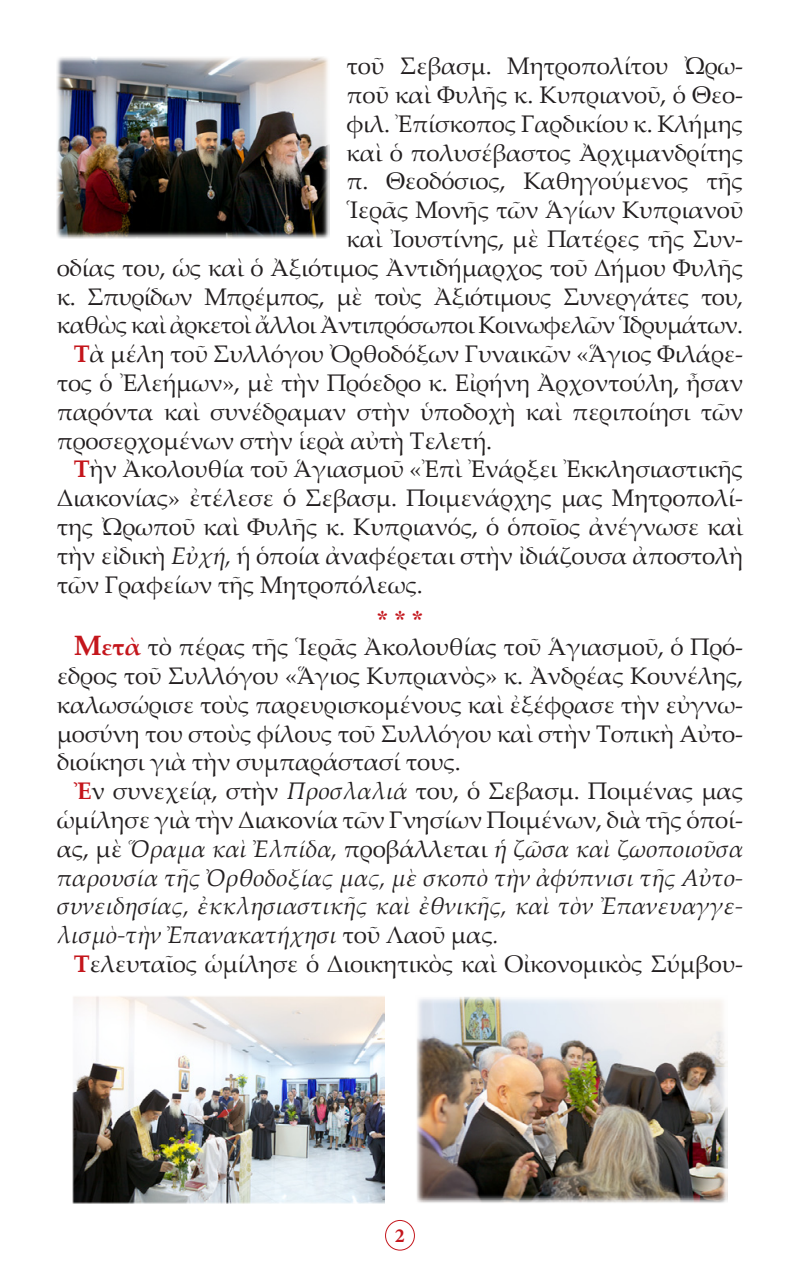
<style>
.page{position:relative;width:800px;height:1270px;background:#fff}
.page>*{position:absolute;margin:0;border:0;box-sizing:border-box;transform-origin:0 0}
.t1{font:24px/28.8px "Palatino Linotype";letter-spacing:-.01em;color:#231f20;text-align:justify}
.t2{font:italic 24px/28.8px "Palatino Linotype";letter-spacing:-.01em;color:#231f20;text-align:justify}
.t3{font:24px "Palatino Linotype";letter-spacing:-.03em;color:#231f20}
.t4{font:24px "CTOS New Times Bold Test 1";color:#c4161c}
.t5{font:700 20px "Minion Pro";color:#c4161c}
.s1{font-weight:700;color:#c4161c}
.s2{font-style:italic}
.s3{font-weight:700;font-size:28px;color:#c4161c}
.s4{font-weight:700;font-style:normal;color:#c4161c}
.s5{font-style:normal}
</style>
<div class="page">
<div style="left:385px;top:1220px;width:30px;height:30px;border:1px solid #c4161c;border-radius:50%"></div>
<img style="left:57px;top:57px;width:272px;height:182px">
<img style="left:72px;top:996px;width:312px;height:207px">
<img style="left:416px;top:997px;width:312px;height:206px">
<p class="t1" style="left:346px;top:51px;width:398px">τοῦ Σεβασμ. Μητροπολίτου Ὠρω-</p>
<p class="t1" style="left:346px;top:80px;width:398px">ποῦ καὶ Φυλῆς κ. Κυπριανοῦ, ὁ Θεο-</p>
<p class="t1" style="left:346px;top:108px;width:398px">φιλ. Ἐπίσκοπος Γαρδικίου κ. Κλήμης</p>
<p class="t1" style="left:346px;top:137px;width:398px">καὶ ὁ πολυσέβαστος Ἀρχιμανδρίτης</p>
<p class="t1" style="left:346px;top:166px;width:398px">π. Θεοδόσιος, Καθηγούμενος τῆς</p>
<p class="t1" style="left:346px;top:195px;width:398px">Ἱερᾶς Μονῆς τῶν Ἁγίων Κυπριανοῦ</p>
<p class="t1" style="left:346px;top:224px;width:398px">καὶ Ἰουστίνης, μὲ Πατέρες τῆς Συν-</p>
<p class="t1" style="left:57px;top:252px;width:688px">οδίας του, ὡς καὶ ὁ Ἀξιότιμος Ἀντιδήμαρχος τοῦ Δήμου Φυλῆς</p>
<p class="t3" style="left:57px;top:279px;width:688px">κ. Σπυρίδων Μπρέμπος, μὲ τοὺς Ἀξιότιμους Συνεργάτες του,</p>
<p class="t3" style="left:57px;top:308px;width:688px">καθὼς καὶ ἀρκετοὶ ἄλλοι Ἀντιπρόσωποι Κοινωφελῶν Ἱδρυμάτων.</p>
<p class="t1" style="left:74px;top:339px;width:671px"><span class="s1">Τ</span>ὰ μέλη τοῦ Συλλόγου Ὀρθοδόξων Γυναικῶν «Ἅγιος Φιλάρε-</p>
<p class="t1" style="left:57px;top:368px;width:688px">τος ὁ Ἐλεήμων», μὲ τὴν Πρόεδρο κ. Εἰρήνη Ἀρχοντούλη, ἦσαν</p>
<p class="t1" style="left:57px;top:396px;width:688px">παρόντα καὶ συνέδραμαν στὴν ὑποδοχὴ καὶ περιποίησι τῶν</p>
<p class="t1" style="left:57px;top:425px;width:437px">προσερχομένων στὴν ἱερὰ αὐτὴ Τελετή.</p>
<p class="t1" style="left:74px;top:454px;width:671px"><span class="s1">Τ</span>ὴν Ἀκολουθία τοῦ Ἁγιασμοῦ «Ἐπὶ Ἐνάρξει Ἐκκλησιαστικῆς</p>
<p class="t1" style="left:57px;top:483px;width:688px">Διακονίας» ἐτέλεσε ὁ Σεβασμ. Ποιμενάρχης μας Μητροπολί-</p>
<p class="t1" style="left:57px;top:512px;width:688px">της Ὠρωποῦ καὶ Φυλῆς κ. Κυπριανός, ὁ ὁποῖος ἀνέγνωσε καὶ</p>
<p class="t1" style="left:57px;top:540px;width:688px">τὴν εἰδικὴ <span class="s2">Εὐχή,</span> ἡ ὁποία ἀναφέρεται στὴν ἰδιάζουσα ἀποστολὴ</p>
<p class="t1" style="left:57px;top:569px;width:367px">τῶν Γραφείων τῆς Μητροπόλεως.</p>
<p class="t4" style="left:376px;top:606px;width:49px">* * *</p>
<p class="t1" style="left:57px;top:632px;width:688px;text-indent:17px"><span class="s3">Μ</span><span class="s1">ετὰ</span> τὸ πέρας τῆς Ἱερᾶς Ἀκολουθίας τοῦ Ἁγιασμοῦ, ὁ Πρό&shy;εδρος τοῦ Συλλόγου «Ἅγιος Κυπριανὸς» κ. Ἀνδρέας Κουνέλης, καλωσώρισε τοὺς παρευρισκομένους καὶ ἐξέφρασε τὴν εὐγνω&shy;μοσύνη του στοὺς φίλους τοῦ Συλλόγου καὶ στὴν Τοπικὴ Αὐτο&shy;διοίκησι γιὰ τὴν συμπαράστασί τους.</p>
<p class="t2" style="left:57px;top:776px;width:688px;text-indent:17px"><span class="s4">Ἐ</span><span class="s5">ν συνεχείᾳ, στὴν</span> Προσλαλιά <span class="s5">του, ὁ Σεβασμ. Ποιμένας μας ὡμίλησε γιὰ τὴν Διακονία τῶν Γνησίων Ποιμένων, διὰ τῆς ὁποί&shy;ας, μὲ</span> Ὅραμα καὶ Ἐλπίδα, <span class="s5">προβάλλεται</span> ἡ ζῶσα καὶ ζωοποιοῦσα παρουσία τῆς Ὀρθοδοξίας μας, μὲ σκοπὸ τὴν ἀφύπνισι τῆς Αὐτο&shy;συνειδησίας, ἐκκλησιαστικῆς καὶ ἐθνικῆς, καὶ τὸν Ἐπανευαγγε&shy;λισμὸ-τὴν Ἐπανακατήχησι <span class="s5">τοῦ Λαοῦ μας</span>.</p>
<p class="t1" style="left:74px;top:948px;width:671px"><span class="s1">Τ</span>ελευταῖος ὡμίλησε ὁ Διοικητικὸς καὶ Οἰκονομικὸς Σύμβου-</p>
<p class="t5" style="left:395px;top:1221px;width:11px">2</p>
</div>
